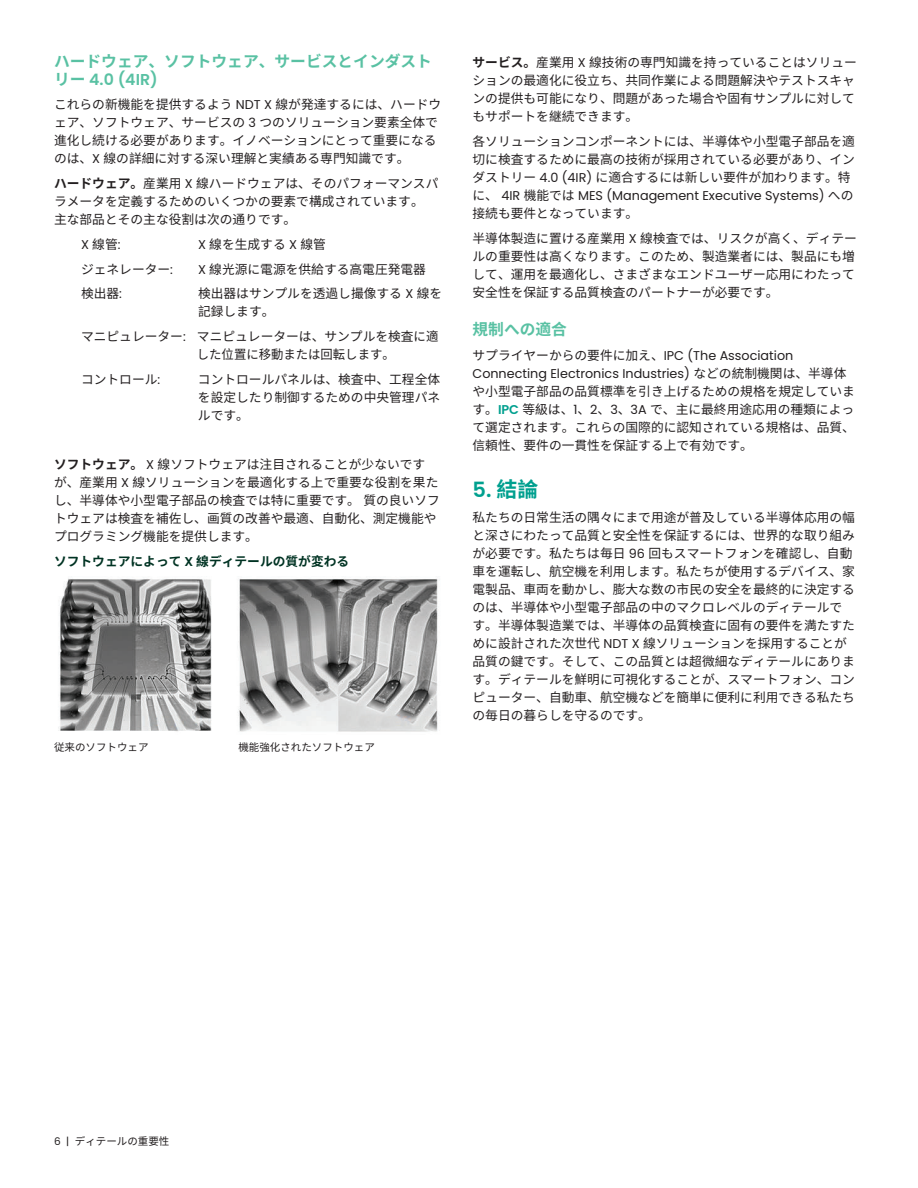
<style>
.page{position:relative;width:918px;height:1188px;background:#fff}
.page>*{position:absolute;margin:0;border:0;box-sizing:border-box;transform-origin:0 0}
.t1{font:600 21px "Poppins";color:#00a08f}
.t2{font:700 15.75px "Noto Sans CJ Ksc";color:#59c1a3}
.t3{font:600 15.75px "Poppins";color:#59c1a3}
.t4{font:12.75px/18px "Noto Sans CJ Ksc";color:#231f20}
.t5{font:12.75px/18px "Poppins";color:#231f20}
.t6{font:700 12.75px "Noto Sans CJ Ksc";color:#003323}
.t7{font:10.5px "Noto Sans CJ Ksc";color:#231f20}
.s1{font-family:"Noto Sans CJ Ksc";font-weight:700}
.s2{font-family:"Poppins"}
.s3{font-weight:700}
.s4{font-family:"Noto Sans CJ Ksc"}
.s5{font-family:"Poppins";font-weight:600}
.s6{font-family:"Poppins";font-weight:600;color:#00a08f}
</style>
<div class="page">
<hr style="left:917px;top:0;width:1px;height:1188px;background:#003323">
<img style="left:58px;top:578px;width:380px;height:154px">
<p class="t2" style="left:54px;top:52px;width:379px">ハードウェア、ソフトウェア、サービスとインダスト</p>
<p class="t3" style="left:54px;top:70px;width:105px"><span class="s1">リー</span> 4.0 (4IR)</p>
<p class="t4" style="left:54px;top:96px;width:389px">これらの新機能を提供するよう <span class="s2">NDT X</span> 線が発達するには、ハードウェア、ソフトウェア、サービスの <span class="s2">3</span> つのソリューション要素全体で進化し続ける必要があります。イノベーションにとって重要になるのは、<span class="s2">X</span> 線の詳細に対する深い理解と実績ある専門知識です。</p>
<p class="t4" style="left:54px;top:175px;width:386px"><span class="s3">ハードウェア。</span>産業用 <span class="s2">X</span> 線ハードウェアは、そのパフォーマンスパラメータを定義するためのいくつかの要素で構成されています。主な部品とその主な役割は次の通りです。</p>
<p class="t5" style="left:81px;top:235px;width:41px">X <span class="s4">線管</span>:</p>
<p class="t4" style="left:198px;top:235px;width:130px"><span class="s2">X</span> 線を生成する <span class="s2">X</span> 線管</p>
<p class="t4" style="left:81px;top:260px;width:93px">ジェネレーター<span class="s2">:</span></p>
<p class="t4" style="left:198px;top:260px;width:230px"><span class="s2">X</span> 線光源に電源を供給する高電圧発電器</p>
<p class="t4" style="left:81px;top:285px;width:42px">検出器<span class="s2">:</span></p>
<p class="t4" style="left:198px;top:285px;width:246px">検出器はサンプルを透過し撮像する <span class="s2">X</span> 線を記録します。</p>
<p class="t4" style="left:197px;top:328px;width:243px;text-indent:-116px">マニピュレーター<span class="s2">:</span> マニピュレーターは、サンプルを検査に適した位置に移動または回転します。</p>
<p class="t4" style="left:81px;top:370px;width:81px">コントロール<span class="s2">:</span></p>
<p class="t4" style="left:198px;top:370px;width:244px;text-align:justify">コントロールパネルは、検査中、工程全体を設定したり制御するための中央管理パネルです。</p>
<p class="t4" style="left:54px;top:456px;width:387px"><span class="s3">ソフトウェア。</span> <span class="s2">X</span> 線ソフトウェアは注目されることが少ないですが、産業用 <span class="s2">X</span> 線ソリューションを最適化する上で重要な役割を果たし、半導体や小型電子部品の検査では特に重要です。質の良いソフトウェアは検査を補佐し、画質の改善や最適、自動化、測定機能やプログラミング機能を提供します。</p>
<p class="t6" style="left:54px;top:554px;width:297px">ソフトウェアによって <span class="s5">X</span> 線ディテールの質が変わる</p>
<p class="t7" style="left:54px;top:741px;width:96px">従来のソフトウェア</p>
<p class="t7" style="left:238px;top:741px;width:138px">機能強化されたソフトウェア</p>
<p class="t4" style="left:472px;top:54px;width:386px"><span class="s3">サービス。</span>産業用 <span class="s2">X</span> 線技術の専門知識を持っていることはソリューションの最適化に役立ち、共同作業による問題解決やテストスキャンの提供も可能になり、問題があった場合や固有サンプルに対してもサポートを継続できます。</p>
<p class="t4" style="left:472px;top:133px;width:384px;text-align:justify">各ソリューションコンポーネントには、半導体や小型電子部品を適切に検査するために最高の技術が採用されている必要があり、インダストリー <span class="s2">4.0 (4IR)</span> に適合するには新しい要件が加わります。特</p>
<p class="t5" style="left:472px;top:187px;width:382px"><span class="s4">に、</span> 4IR <span class="s4">機能では</span> MES (Management Executive Systems) <span class="s4">への</span></p>
<p class="t4" style="left:472px;top:201px;width:386px;line-height:24.8px">接続も要件となっています。<br>半導体製造に置ける産業用 <span class="s2">X</span> 線検査では、リスクが高く、ディテー</p>
<p class="t4" style="left:472px;top:248px;width:384px;text-align:justify">ルの重要性は高くなります。このため、製造業者には、製品にも増して、運用を最適化し、さまざまなエンドユーザー応用にわたって安全性を保証する品質検査のパートナーが必要です。</p>
<p class="t2" style="left:472px;top:320px;width:96px">規制への適合</p>
<p class="t5" style="left:472px;top:346px;width:375px"><span class="s4">サプライヤーからの要件に加え、</span>IPC (The Association<br>Connecting Electronics Industries) <span class="s4">などの統制機関は、半導体</span></p>
<p class="t4" style="left:472px;top:382px;width:384px;text-align:justify">や小型電子部品の品質標準を引き上げるための規格を規定しています。<span class="s6">IPC</span> 等級は、<span class="s2">1</span>、<span class="s2">2</span>、<span class="s2">3</span>、<span class="s2">3A</span> で、主に最終用途応用の種類によって選定されます。これらの国際的に認知されている規格は、品質、信頼性、要件の一貫性を保証する上で有効です。</p>
<h1 class="t1" style="left:472px;top:478px;width:67px">5. <span class="s1">結論</span></h1>
<p class="t4" style="left:472px;top:508px;width:384px">私たちの日常生活の隅々にまで用途が普及している半導体応用の幅と深さにわたって品質と安全性を保証するには、世界的な取り組みが必要です。私たちは毎日 <span class="s2">96</span> 回もスマートフォンを確認し、自動車を運転し、航空機を利用します。私たちが使用するデバイス、家電製品、車両を動かし、膨大な数の市民の安全を最終的に決定するのは、半導体や小型電子部品の中のマクロレベルのディテールです。半導体製造業では、半導体の品質検査に固有の要件を満たすために設計された次世代 <span class="s2">NDT X</span> 線ソリューションを採用することが品質の鍵です。そして、この品質とは超微細なディテールにあります。ディテールを鮮明に可視化することが、スマートフォン、コンピューター、自動車、航空機などを簡単に便利に利用できる私たちの毎日の暮らしを守るのです。</p>
<p class="t7" style="left:54px;top:1135px;width:117px"><span class="s2">6 |</span> ディテールの重要性</p>
</div>
